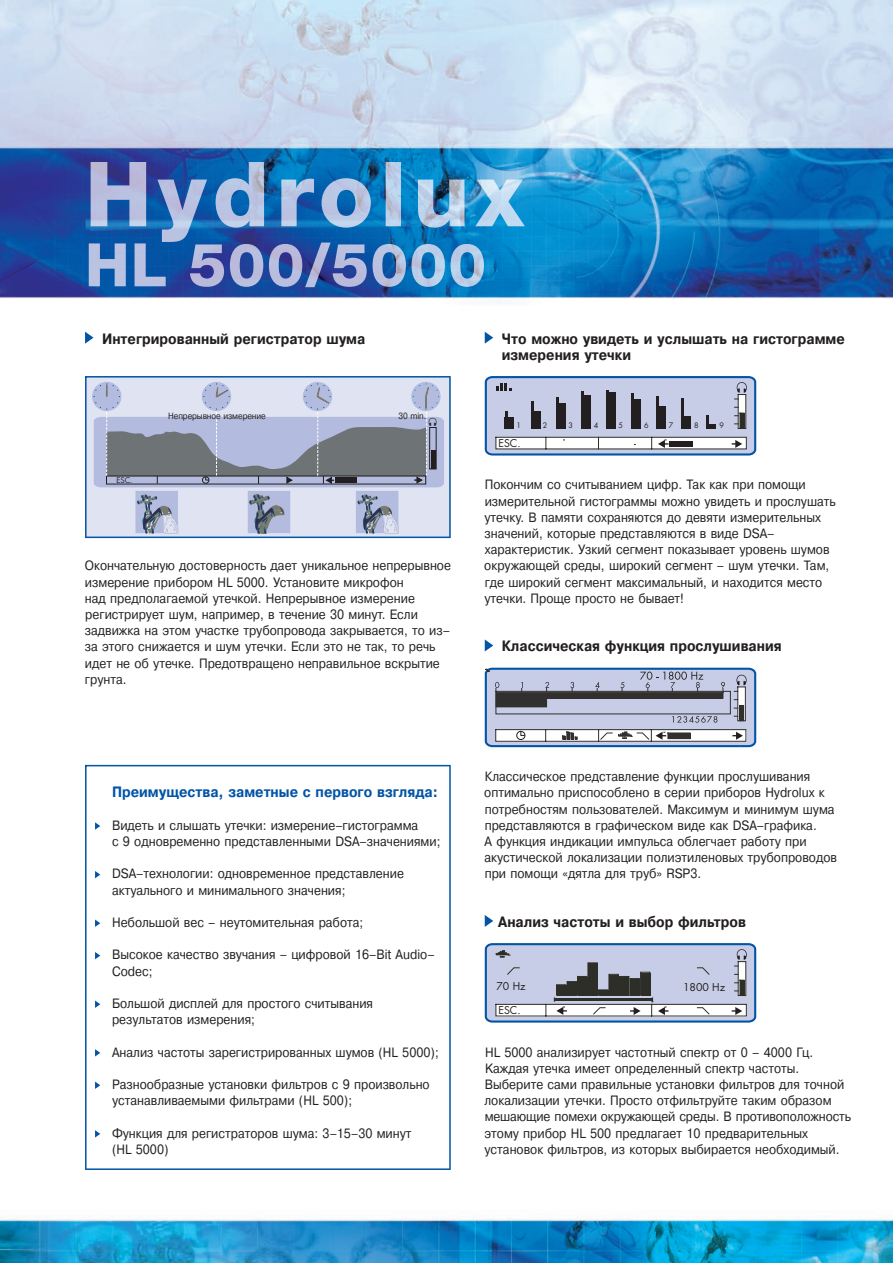
<style>
.page{position:relative;width:893px;height:1263px;background:#fff}
.page>*{position:absolute;margin:0;border:0;box-sizing:border-box;transform-origin:0 0}
.t1{font:700 15px/16.2px "Pragmatica G";color:#231f20;scale:.9 1}
.t2{font:700 15px "Pragmatica G";color:#0154a6;scale:.9 1}
.t3{font:13.5px/16.2px "Pragmatica G";color:#231f20;scale:.9 1}
.t4{font:11.55px "Mini Pics Digidings";color:#231f20}
.t5{font:10.5px "Futura";color:#231f20}
.t6{font:9px "Pragmatica G";letter-spacing:-.01em;color:#231f20;scale:.9 1}
.t7{font:7.65px "Futura";color:#231f20}
.t8{font:7.35px "Futura";color:#231f20}
</style>
<div class="page">
<img style="left:0;top:0;width:893px;height:1263px">
<svg style="left:85px;top:332px;width:9px;height:12px"></svg>
<svg style="left:485px;top:332px;width:8px;height:12px"></svg>
<svg style="left:485px;top:639px;width:8px;height:12px"></svg>
<svg style="left:485px;top:915px;width:8px;height:12px"></svg>
<svg style="left:485px;top:376px;width:272px;height:81px;background:#b7c1d9"></svg>
<hr style="left:505px;top:411px;width:3px;height:18px;background:#231f20">
<div style="left:505px;top:417px;width:9px;height:12px;background:#231f20"></div>
<hr style="left:531px;top:401px;width:3px;height:28px;background:#231f20">
<div style="left:531px;top:411px;width:9px;height:18px;background:#231f20"></div>
<hr style="left:556px;top:397px;width:3px;height:32px;background:#231f20">
<div style="left:556px;top:403px;width:9px;height:26px;background:#231f20"></div>
<hr style="left:581px;top:391px;width:3px;height:38px;background:#231f20">
<div style="left:581px;top:396px;width:9px;height:33px;background:#231f20"></div>
<hr style="left:606px;top:390px;width:3px;height:39px;background:#231f20">
<div style="left:606px;top:392px;width:9px;height:37px;background:#231f20"></div>
<hr style="left:631px;top:393px;width:3px;height:36px;background:#231f20">
<div style="left:631px;top:399px;width:9px;height:30px;background:#231f20"></div>
<hr style="left:656px;top:397px;width:3px;height:32px;background:#231f20">
<div style="left:656px;top:406px;width:9px;height:23px;background:#231f20"></div>
<hr style="left:681px;top:398px;width:3px;height:31px;background:#231f20">
<div style="left:681px;top:416px;width:10px;height:13px;background:#231f20"></div>
<hr style="left:706px;top:415px;width:3px;height:14px;background:#231f20">
<div style="left:706px;top:424px;width:9px;height:5px;background:#231f20"></div>
<svg style="left:485px;top:668px;width:271px;height:79px;background:#a5adc3"></svg>
<svg style="left:485px;top:943px;width:271px;height:79px;background:#acb5ca"></svg>
<svg style="left:85px;top:376px;width:366px;height:162px;background:#afb7cb"></svg>
<svg style="left:85px;top:765px;width:366px;height:405px"></svg>
<img style="left:91px;top:162px;width:434px;height:80px">
<img style="left:89px;top:243px;width:395px;height:44px">
<p class="t1" style="left:102px;top:331px;width:294px">Интегрированный регистратор шума</p>
<p class="t7" style="left:116px;top:475px;width:18px">ESC.</p>
<p class="t6" style="left:168px;top:412px;width:110px">Непрерывное измерение</p>
<p class="t6" style="left:398px;top:412px;width:32px">30 min.</p>
<p class="t4" style="left:428px;top:415px;width:10px">]</p>
<p class="t3" style="left:85px;top:558px;width:408px">Окончательную достоверность дает уникальное непрерывное измерение прибором HL 5000. Установите микрофон<br>над предполагаемой утечкой. Непрерывное измерение регистрирует шум, например, в течение 30 минут. Eсли задвижка на этом участке трубопровода закрывается, то из– за этого снижается и шум утечки. Eсли это не так, то речь идет не об утечке. Предотвращено неправильное вскрытие грунта.</p>
<p class="t2" style="left:112px;top:784px;width:363px">Преимущества, заметные с первого взгляда:</p>
<p class="t3" style="left:112px;top:817px;width:366px">Видеть и слышать утечки: измерение–гистограмма<br>с 9 одновременно представленными DSA–значениями;</p>
<p class="t3" style="left:112px;top:866px;width:326px">DSA–технологии: одновременное представление актуального и минимального значения;</p>
<p class="t3" style="left:112px;top:914px;width:281px">Небольшой вес – неутомительная работа;</p>
<p class="t3" style="left:112px;top:947px;width:360px">Высокое качество звучания – цифровой 16–Bit Audio–<br>Codec;</p>
<p class="t3" style="left:112px;top:995px;width:292px">Большой дисплей для простого считывания результатов измерения;</p>
<p class="t3" style="left:112px;top:1044px;width:365px">Aнализ частоты зарегистрированных шумов (HL 5000);</p>
<p class="t3" style="left:112px;top:1076px;width:354px">Разнообразные установки фильтров с 9 произвольно устанавливаемыми фильтрами (HL 500);</p>
<p class="t3" style="left:112px;top:1125px;width:334px">Функция для регистраторов шума: 3–15–30 минут (HL 5000)</p>
<p class="t1" style="left:502px;top:331px;width:383px">Что можно увидеть и услышать на гистограмме измерения утечки</p>
<p class="t8" style="left:516px;top:421px;width:6px">1</p>
<p class="t8" style="left:543px;top:421px;width:6px">2</p>
<p class="t8" style="left:568px;top:421px;width:6px">3</p>
<p class="t8" style="left:594px;top:421px;width:6px">4</p>
<p class="t8" style="left:618px;top:421px;width:6px">5</p>
<p class="t8" style="left:644px;top:421px;width:6px">6</p>
<p class="t8" style="left:669px;top:421px;width:6px">7</p>
<p class="t8" style="left:694px;top:421px;width:6px">8</p>
<p class="t8" style="left:720px;top:421px;width:6px">9</p>
<p class="t5" style="left:498px;top:436px;width:24px">ESC.</p>
<p class="t3" style="left:484px;top:477px;width:392px">Покончим со считыванием цифр. Так как при помощи измерительной гистограммы можно увидеть и прослушать утечку. В памяти сохраняются до девяти измерительных значений, которые представляются в виде DSA– характеристик. Узкий сегмент показывает уровень шумов окружающей среды, широкий сегмент – шум утечки. Там, где широкий сегмент максимальный, и находится место утечки. Проще просто не бывает!</p>
<p class="t1" style="left:502px;top:638px;width:313px">Классическая функция прослушивания</p>
<p class="t3" style="left:484px;top:768px;width:393px">Классическое представление функции прослушивания оптимально приспособлено в серии приборов Hydrolux к потребностям пользователей. Максимум и минимум шума представляются в графическом виде как DSA–графика.<br>A функция индикации импульса облегчает работу при акустической локализации полиэтиленовых трубопроводов при помощи «дятла для труб» RSP3.</p>
<p class="t1" style="left:498px;top:914px;width:277px">Aнализ частоты и выбор фильтров</p>
<p class="t5" style="left:496px;top:979px;width:31px">70 Hz</p>
<p class="t5" style="left:683px;top:979px;width:44px">1800 Hz</p>
<p class="t5" style="left:498px;top:1003px;width:24px">ESC.</p>
<p class="t3" style="left:484px;top:1044px;width:409px">HL 5000 анализирует частотный спектр от 0 – 4000 Гц.<br>Kаждая утечка имеет определенный спектр частоты.<br>Выберите сами правильные установки фильтров для точной локализации утечки. Просто отфильтруйте таким образом мешающие помехи окружающей среды. В противоположность этому прибор HL 500 предлагает 10 предварительных установок фильтров, из которых выбирается необходимый.</p>
</div>
